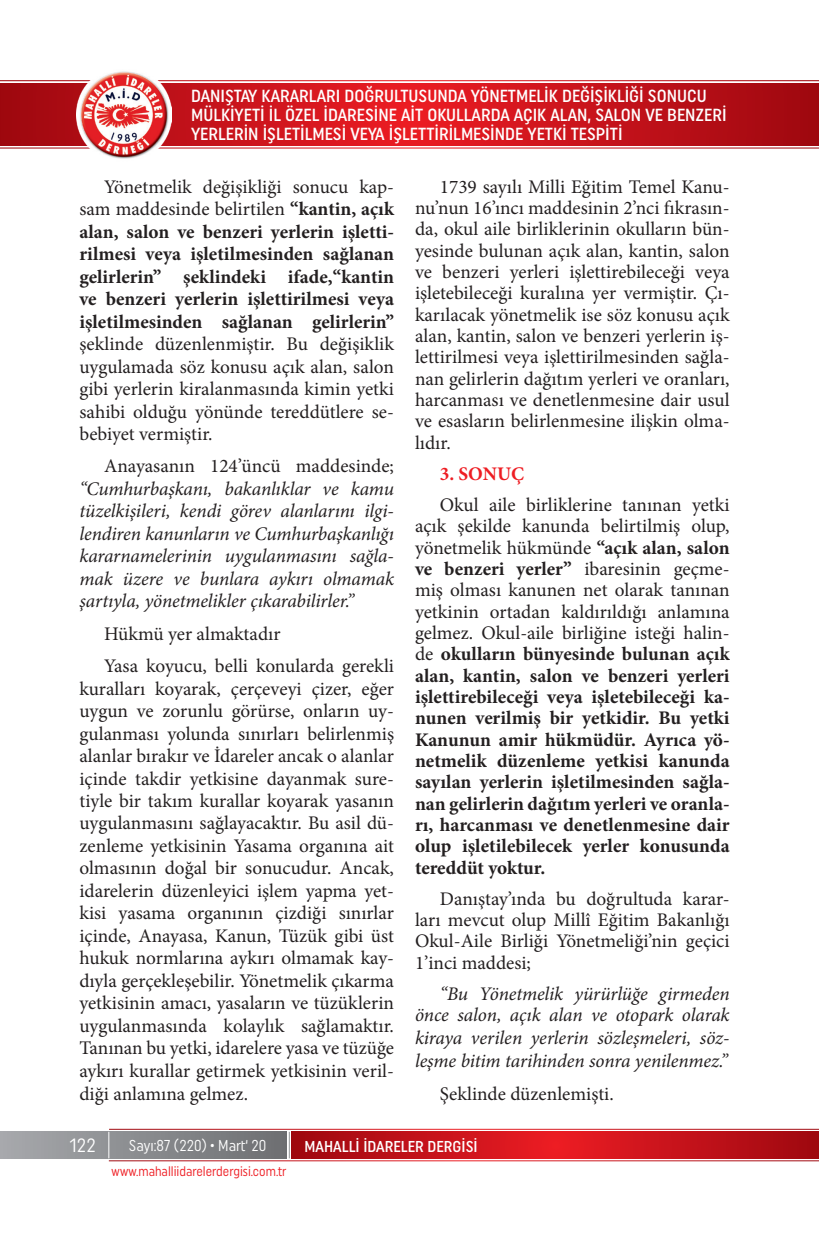
<style>
.page{position:relative;width:819px;height:1241px;background:#fff}
.page>*{position:absolute;margin:0;border:0;box-sizing:border-box;transform-origin:0 0}
.t1{font:19.25px/22.6px "Minion Pro";color:#231f20;text-align:justify}
.t2{font:700 19.25px/21.3px "Minion Pro";color:#231f20;text-align:justify}
.t3{font:italic 19.25px/22.4px "Minion Pro";letter-spacing:-.005em;color:#231f20;text-align:justify}
.t4{font:700 19.25px "Minion Pro";color:#ee1d23}
.t5{font:19.25px "Uniform Condensed";color:#fff}
.t6{font:500 17.5px/19.2px "Uniform Condensed";color:#fff}
.t7{font:500 15.75px "Uniform Condensed";color:#fff}
.t8{font:15.75px "Uniform Condensed";color:#fff;scale:.95 1}
.t9{font:13.83px "Uniform Condensed";color:#ee1d23;scale:.92 1}
.s1{font-weight:400}
</style>
<div class="page">
<svg style="left:0;top:83px;width:819px;height:62px;background:#c6121a"></svg>
<img style="left:76px;top:71px;width:96px;height:88px">
<div style="left:0;top:1131px;width:287px;height:27px;background:linear-gradient(to right,#a7a9ac,#6d6f71)"></div>
<svg style="left:292px;top:1131px;width:527px;height:27px;background:#c41219"></svg>
<svg style="left:289px;top:1131px;width:1px;height:27px"></svg>
<svg style="left:108px;top:1131px;width:1px;height:27px"></svg>
<p class="t6" style="left:191px;top:85px;width:537px">DANIŞTAY KARARLARI DOĞRULTUSUNDA YÖNETMELİK DEĞİŞİKLİĞİ SONUCU<br>MÜLKİYETİ İL ÖZEL İDARESİNE AİT OKULLARDA AÇIK ALAN, SALON VE BENZERİ<br>YERLERİN İŞLETİLMESİ VEYA İŞLETTİRİLMESİNDE YETKİ TESPİTİ</p>
<p class="t2" style="left:79px;top:175px;width:316px;line-height:22.4px;text-indent:25px"><span class="s1">Yönetmelik değişikliği sonucu kap&shy;sam maddesinde belirtilen</span> “kantin, açık alan, salon ve benzeri yerlerin işletti&shy;rilmesi veya işletilmesinden sağlanan gelirlerin” şeklindeki ifade,“kantin ve benzeri yerlerin işlettirilmesi veya işletilmesinden sağlanan gelirlerin”</p>
<p class="t1" style="left:79px;top:333px;width:316px">şeklinde düzenlenmiştir. Bu değişiklik uygulamada söz konusu açık alan, salon gibi yerlerin kiralanmasında kimin yetki sahibi olduğu yönünde tereddütlere se&shy;bebiyet vermiştir.</p>
<p class="t1" style="left:104px;top:455px;width:291px">Anayasanın 124’üncü maddesinde;</p>
<p class="t3" style="left:79px;top:477px;width:316px">“Cumhurbaşkanı, bakanlıklar ve kamu tüzelkişileri, kendi görev alanlarını ilgi&shy;lendiren kanunların ve Cumhurbaşkanlığı kararnamelerinin uygulanmasını sağla&shy;mak üzere ve bunlara aykırı olmamak şartıyla, yönetmelikler çıkarabilirler.”</p>
<p class="t1" style="left:104px;top:617px;width:291px;line-height:32.4px">Hükmü yer almaktadır<br>Yasa koyucu, belli konularda gerekli</p>
<p class="t1" style="left:79px;top:677px;width:316px">kuralları koyarak, çerçeveyi çizer, eğer uygun ve zorunlu görürse, onların uy&shy;gulanması yolunda sınırları belirlenmiş alanlar bırakır ve İdareler ancak o alanlar içinde takdir yetkisine dayanmak sure&shy;tiyle bir takım kurallar koyarak yasanın uygulanmasını sağlayacaktır. Bu asil dü&shy;zenleme yetkisinin Yasama organına ait olmasının doğal bir sonucudur. Ancak, idarelerin düzenleyici işlem yapma yet&shy;kisi yasama organının çizdiği sınırlar içinde, Anayasa, Kanun, Tüzük gibi üst hukuk normlarına aykırı olmamak kay&shy;dıyla gerçekleşebilir. Yönetmelik çıkarma yetkisinin amacı, yasaların ve tüzüklerin uygulanmasında kolaylık sağlamaktır.<br>Tanınan bu yetki, idarelere yasa ve tüzüğe aykırı kurallar getirmek yetkisinin veril&shy;diği anlamına gelmez.</p>
<p class="t1" style="left:415px;top:176px;width:316px;line-height:21.3px;text-indent:25px">1739 sayılı Milli Eğitim Temel Kanu&shy;nu’nun 16’ıncı maddesinin 2’nci fıkrasın&shy;da, okul aile birliklerinin okulların bün&shy;yesinde bulunan açık alan, kantin, salon ve benzeri yerleri işlettirebileceği veya işletebileceği kuralına yer vermiştir. Çı&shy;karılacak yönetmelik ise söz konusu açık alan, kantin, salon ve benzeri yerlerin iş&shy;lettirilmesi veya işlettirilmesinden sağla&shy;nan gelirlerin dağıtım yerleri ve oranları, harcanması ve denetlenmesine dair usul ve esasların belirlenmesine ilişkin olma&shy;lıdır.</p>
<p class="t4" style="left:440px;top:460px;width:86px">3. SONUÇ</p>
<p class="t2" style="left:415px;top:494px;width:316px;text-indent:25px"><span class="s1">Okul aile birliklerine tanınan yetki açık şekilde kanunda belirtilmiş olup, yönetmelik hükmünde</span> “açık alan, salon ve benzeri yerler” <span class="s1">ibaresinin geçme&shy;miş olması kanunen net olarak tanınan yetkinin ortadan kaldırıldığı anlamına gelmez. Okul-aile birliğine isteği halin&shy;de</span> okulların bünyesinde bulunan açık alan, kantin, salon ve benzeri yerleri işlettirebileceği veya işletebileceği ka&shy;nunen verilmiş bir yetkidir. Bu yetki Kanunun amir hükmüdür. Ayrıca yö&shy;netmelik düzenleme yetkisi kanunda sayılan yerlerin işletilmesinden sağla&shy;nan gelirlerin dağıtım yerleri ve oranla&shy;rı, harcanması ve denetlenmesine dair olup işletilebilecek yerler konusunda tereddüt yoktur.</p>
<p class="t1" style="left:415px;top:888px;width:316px;line-height:21.3px;text-indent:25px">Danıştay’ında bu doğrultuda karar&shy;ları mevcut olup Millî Eğitim Bakanlığı Okul-Aile Birliği Yönetmeliği’nin geçici 1’inci maddesi;</p>
<p class="t3" style="left:415px;top:982px;width:316px;text-indent:25px">“Bu Yönetmelik yürürlüğe girmeden önce salon, açık alan ve otopark olarak kiraya verilen yerlerin sözleşmeleri, söz&shy;leşme bitim tarihinden sonra yenilenmez.”</p>
<p class="t1" style="left:440px;top:1082px;width:175px">Şeklinde düzenlemişti.</p>
<p class="t5" style="left:69px;top:1133px;width:28px">122</p>
<p class="t8" style="left:129px;top:1136px;width:146px">Sayı:87 (220) • Mart‘ 20</p>
<p class="t7" style="left:304px;top:1136px;width:175px">MAHALLİ İDARELER DERGİSİ</p>
<p class="t9" style="left:111px;top:1162px;width:192px">www.mahalliidarelerdergisi.com.tr</p>
</div>
